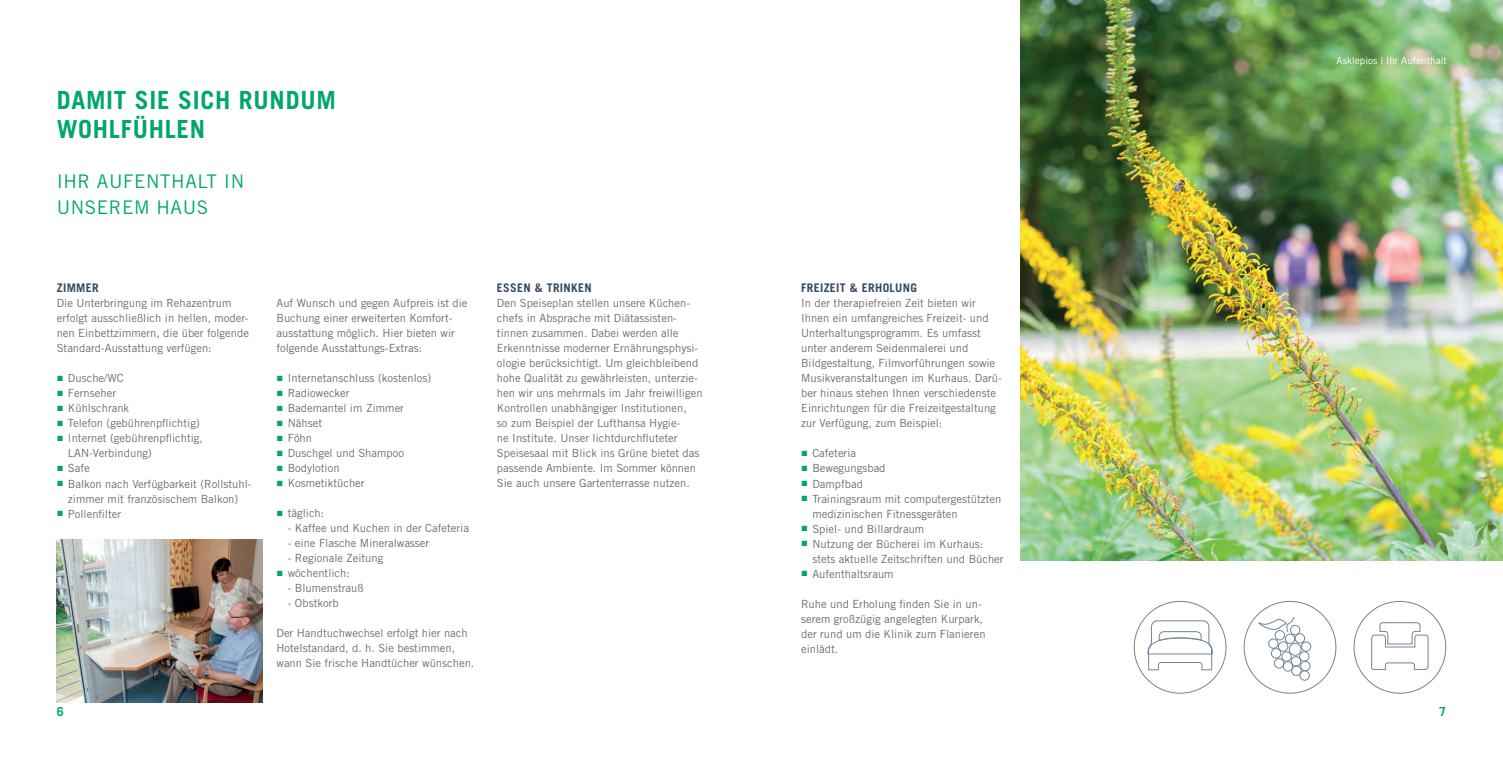
<style>
.page{position:relative;width:1503px;height:759px;background:#fff}
.page>*{position:absolute;margin:0;border:0;box-sizing:border-box;transform-origin:0 0}
.Überschrift{font:700 25px/28.8px "Trade Gothic LT Std";letter-spacing:.03em;color:#00a66e}
.t1{font:18.75px/26.2px "Trade Gothic LT Std";letter-spacing:.03em;color:#00a66e}
.t2{font:700 12.5px "Trade Gothic LT Std";color:#00a66e}
.t3{font:700 11.88px "Trade Gothic LT Std";letter-spacing:.03em;color:#354a63}
.t4{font:11.25px/15px "Trade Gothic LT Std";color:#6c6d70}
.t5{font:10px "Trade Gothic LT Std";color:#fff}
.s1{font-family:"Arial";color:#00a66e}
</style>
<div class="page">
<img style="left:1020px;top:0;width:482px;height:560px">
<svg style="left:1133px;top:600px;width:93px;height:93px"></svg>
<svg style="left:1353px;top:600px;width:93px;height:92px"></svg>
<svg style="left:1243px;top:600px;width:93px;height:93px"></svg>
<img style="left:57px;top:539px;width:205px;height:163px">
<p class="Überschrift" style="left:57px;top:85px;width:280px">DAMIT SIE SICH RUNDUM<br>WOHLFÜHLEN</p>
<p class="t1" style="left:57px;top:167px;width:189px">IHR AUFENTHALT IN<br>UNSEREM HAUS</p>
<p class="t3" style="left:57px;top:281px;width:44px">ZIMMER</p>
<p class="t4" style="left:57px;top:295px;width:194px">Die Unterbringung im Rehazentrum erfolgt ausschließlich in hellen, moder&shy;nen Einbettzimmern, die über folgende Standard-Ausstattung verfügen:</p>
<p class="t4" style="left:57px;top:370px;width:68px"><span class="s1">■</span> Dusche/WC</p>
<p class="t4" style="left:57px;top:385px;width:61px"><span class="s1">■</span> Fernseher</p>
<p class="t4" style="left:57px;top:400px;width:74px"><span class="s1">■</span> Kühlschrank</p>
<p class="t4" style="left:57px;top:415px;width:145px"><span class="s1">■</span> Telefon (gebührenpflichtig)</p>
<p class="t4" style="left:68px;top:430px;width:137px;text-indent:-11px"><span class="s1">■</span> Internet (gebührenpflichtig,<br>LAN-Verbindung)</p>
<p class="t4" style="left:57px;top:460px;width:35px"><span class="s1">■</span> Safe</p>
<p class="t4" style="left:57px;top:475px;width:196px;text-align:center"><span class="s1">■</span> Balkon nach Verfügbarkeit (Rollstuhl&shy;zimmer mit französischem Balkon)</p>
<p class="t4" style="left:57px;top:505px;width:66px"><span class="s1">■</span> Pollenfilter</p>
<p class="t2" style="left:57px;top:703px;width:8px">6</p>
<p class="t4" style="left:276px;top:295px;width:193px">Auf Wunsch und gegen Aufpreis ist die Buchung einer erweiterten Komfort&shy;ausstattung möglich. Hier bieten wir folgende Ausstattungs-Extras:</p>
<p class="t4" style="left:276px;top:370px;width:156px"><span class="s1">■</span> Internetanschluss (kostenlos)</p>
<p class="t4" style="left:276px;top:385px;width:75px"><span class="s1">■</span> Radiowecker</p>
<p class="t4" style="left:276px;top:400px;width:129px"><span class="s1">■</span> Bademantel im Zimmer</p>
<p class="t4" style="left:276px;top:415px;width:47px"><span class="s1">■</span> Nähset</p>
<p class="t4" style="left:276px;top:430px;width:37px"><span class="s1">■</span> Föhn</p>
<p class="t4" style="left:276px;top:445px;width:129px"><span class="s1">■</span> Duschgel und Shampoo</p>
<p class="t4" style="left:276px;top:460px;width:65px"><span class="s1">■</span> Bodylotion</p>
<p class="t4" style="left:276px;top:475px;width:90px"><span class="s1">■</span> Kosmetiktücher</p>
<p class="t4" style="left:276px;top:505px;width:49px"><span class="s1">■</span> täglich:</p>
<p class="t4" style="left:288px;top:520px;width:183px">- Kaffee und Kuchen in der Cafeteria</p>
<p class="t4" style="left:288px;top:535px;width:143px">- eine Flasche Mineralwasser</p>
<p class="t4" style="left:288px;top:550px;width:97px">- Regionale Zeitung</p>
<p class="t4" style="left:276px;top:565px;width:75px"><span class="s1">■</span> wöchentlich:</p>
<p class="t4" style="left:288px;top:580px;width:77px">- Blumenstrauß</p>
<p class="t4" style="left:288px;top:595px;width:52px">- Obstkorb</p>
<p class="t4" style="left:276px;top:625px;width:199px">Der Handtuchwechsel erfolgt hier nach<br>Hotelstandard, d. h. Sie bestimmen, wann Sie frische Handtücher wünschen.</p>
<p class="t3" style="left:497px;top:281px;width:96px">ESSEN &amp; TRINKEN</p>
<p class="t4" style="left:497px;top:295px;width:207px">Den Speiseplan stellen unsere Küchen&shy;chefs in Absprache mit Diätassisten&shy;tinnen zusammen. Dabei werden alle Erkenntnisse moderner Ernährungsphysi&shy;ologie berücksichtigt. Um gleichbleibend hohe Qualität zu gewährleisten, unterzie&shy;hen wir uns mehrmals im Jahr freiwilligen Kontrollen unabhängiger Institutionen,<br>so zum Beispiel der Lufthansa Hygie-<br>ne Institute. Unser lichtdurchfluteter Speisesaal mit Blick ins Grüne bietet das passende Ambiente. Im Sommer können Sie auch unsere Gartenterrasse nutzen.</p>
<p class="t3" style="left:801px;top:281px;width:117px">FREIZEIT &amp; ERHOLUNG</p>
<p class="t4" style="left:801px;top:295px;width:202px">In der therapiefreien Zeit bieten wir Ihnen ein umfangreiches Freizeit- und Unterhaltungsprogramm. Es umfasst unter anderem Seidenmalerei und Bildgestaltung, Filmvorführungen sowie Musikveranstaltungen im Kurhaus. Darü&shy;ber hinaus stehen Ihnen verschiedenste Einrichtungen für die Freizeitgestaltung zur Verfügung, zum Beispiel:</p>
<p class="t4" style="left:801px;top:445px;width:56px"><span class="s1">■</span> Cafeteria</p>
<p class="t4" style="left:801px;top:460px;width:86px"><span class="s1">■</span> Bewegungsbad</p>
<p class="t4" style="left:801px;top:475px;width:63px"><span class="s1">■</span> Dampfbad</p>
<p class="t4" style="left:812px;top:490px;width:190px;text-indent:-11px"><span class="s1">■</span> Trainingsraum mit computergestützten medizinischen Fitnessgeräten</p>
<p class="t4" style="left:801px;top:520px;width:125px"><span class="s1">■</span> Spiel- und Billardraum</p>
<p class="t4" style="left:812px;top:535px;width:193px;text-indent:-11px"><span class="s1">■</span> Nutzung der Bücherei im Kurhaus: stets aktuelle Zeitschriften und Bücher</p>
<p class="t4" style="left:801px;top:565px;width:94px"><span class="s1">■</span> Aufenthaltsraum</p>
<p class="t4" style="left:801px;top:595px;width:186px">Ruhe und Erholung finden Sie in un&shy;serem großzügig angelegten Kurpark, der rund um die Klinik zum Flanieren einlädt.</p>
<p class="t5" style="left:1336px;top:54px;width:112px">Asklepios | Ihr Aufenthalt</p>
<p class="t2" style="left:1439px;top:703px;width:8px">7</p>
</div>
